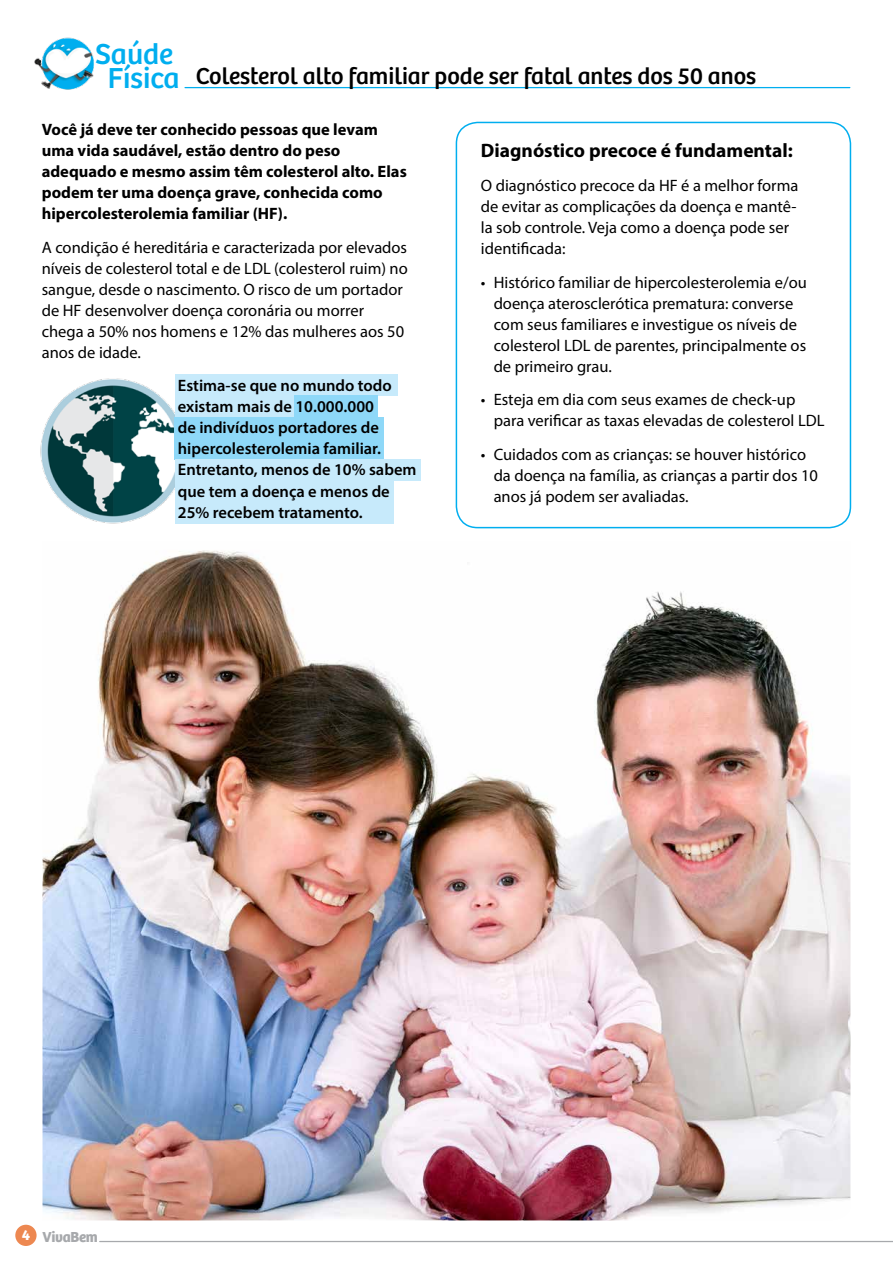
<style>
.page{position:relative;width:893px;height:1263px;background:#fff}
.page>*{position:absolute;margin:0;border:0;box-sizing:border-box;transform-origin:0 0}
.t1{font:30px "Bree";color:#00aeef}
.t2{font:24px "Bree";color:#000}
.t3{font:700 19.5px "Myriad Pro";color:#000}
.t4{font:16.5px/21px "Myriad Pro";color:#000}
.t5{font:700 16.5px/21px "Myriad Pro";color:#000}
.t6{font:600 16.5px/21px "Myriad Pro";color:#000}
.t7{font:700 15px "Bree";letter-spacing:-.02em;color:#a7a9ac}
.t8{font:700 15px "Bree";color:#fff}
.s1{font-size:30px;color:#00aeef}
</style>
<div class="page">
<img style="left:43px;top:550px;width:807px;height:670px">
<div style="left:15px;top:1225px;width:22px;height:21px;background:#ed8851;border-radius:50%"></div>
<hr style="left:185px;top:87px;width:665px;height:1px;background:#00aeef">
<img style="left:34px;top:37px;width:60px;height:53px">
<div style="left:456px;top:122px;width:395px;height:406px;border:2px solid #00aeef;border-radius:21px"></div>
<img style="left:40px;top:378px;width:147px;height:146px">
<div style="left:175px;top:375px;width:223px;height:21px;background:#c7eafb"></div>
<div style="left:175px;top:396px;width:203px;height:21px;background:#c7eafb"></div>
<div style="left:294px;top:396px;width:84px;height:21px;background:#8ed8f8"></div>
<div style="left:175px;top:417px;width:209px;height:21px;background:#8ed8f8"></div>
<div style="left:175px;top:438px;width:209px;height:22px;background:#8ed8f8"></div>
<div style="left:175px;top:460px;width:245px;height:21px;background:#c7eafb"></div>
<div style="left:175px;top:481px;width:219px;height:21px;background:#c7eafb"></div>
<div style="left:175px;top:502px;width:219px;height:21px;background:#c7eafb"></div>
<hr style="left:100px;top:1241px;width:793px;height:1px;background:#a7a9ac">
<h1 class="t1" style="left:95px;top:37px;width:80px">Saúde</h1>
<h2 class="t2" style="left:108px;top:62px;width:650px"><span class="s1">Física</span> Colesterol alto familiar pode ser fatal antes dos 50 anos</h2>
<p class="t5" style="left:42px;top:118px;width:367px">Você já deve ter conhecido pessoas que levam uma vida saudável, estão dentro do peso adequado e mesmo assim têm colesterol alto. Elas podem ter uma doença grave, conhecida como hipercolesterolemia familiar (HF).</p>
<p class="t4" style="left:42px;top:236px;width:368px">A condição é hereditária e caracterizada por elevados níveis de colesterol total e de LDL (colesterol ruim) no sangue, desde o nascimento. O risco de um portador de HF desenvolver doença coronária ou morrer chega a 50% nos homens e 12% das mulheres aos 50 anos de idade.</p>
<p class="t6" style="left:178px;top:375px;width:240px">Estima-se que no mundo todo existam mais de 10.000.000<br>de indivíduos portadores de hipercolesterolemia familiar.<br>Entretanto, menos de 10% sabem que tem a doença e menos de<br>25% recebem tratamento.</p>
<p class="t3" style="left:481px;top:138px;width:313px">Diagnóstico precoce é fundamental:</p>
<p class="t4" style="left:481px;top:175px;width:319px">O diagnóstico precoce da HF é a melhor forma de evitar as complicações da doença e mantê&shy;la sob controle. Veja como a doença pode ser identificada:</p>
<p class="t4" style="left:494px;top:271px;width:315px;text-indent:-13px">• Histórico familiar de hipercolesterolemia e/ou doença aterosclerótica prematura: converse com seus familiares e investigue os níveis de colesterol LDL de parentes, principalmente os de primeiro grau.</p>
<p class="t4" style="left:494px;top:389px;width:332px;text-indent:-13px">• Esteja em dia com seus exames de check-up para verificar as taxas elevadas de colesterol LDL</p>
<p class="t4" style="left:494px;top:444px;width:326px;text-indent:-13px">• Cuidados com as crianças: se houver histórico da doença na família, as crianças a partir dos 10 anos já podem ser avaliadas.</p>
<p class="t8" style="left:22px;top:1226px;width:10px">4</p>
<p class="t7" style="left:43px;top:1228px;width:57px">VivaBem</p>
</div>
